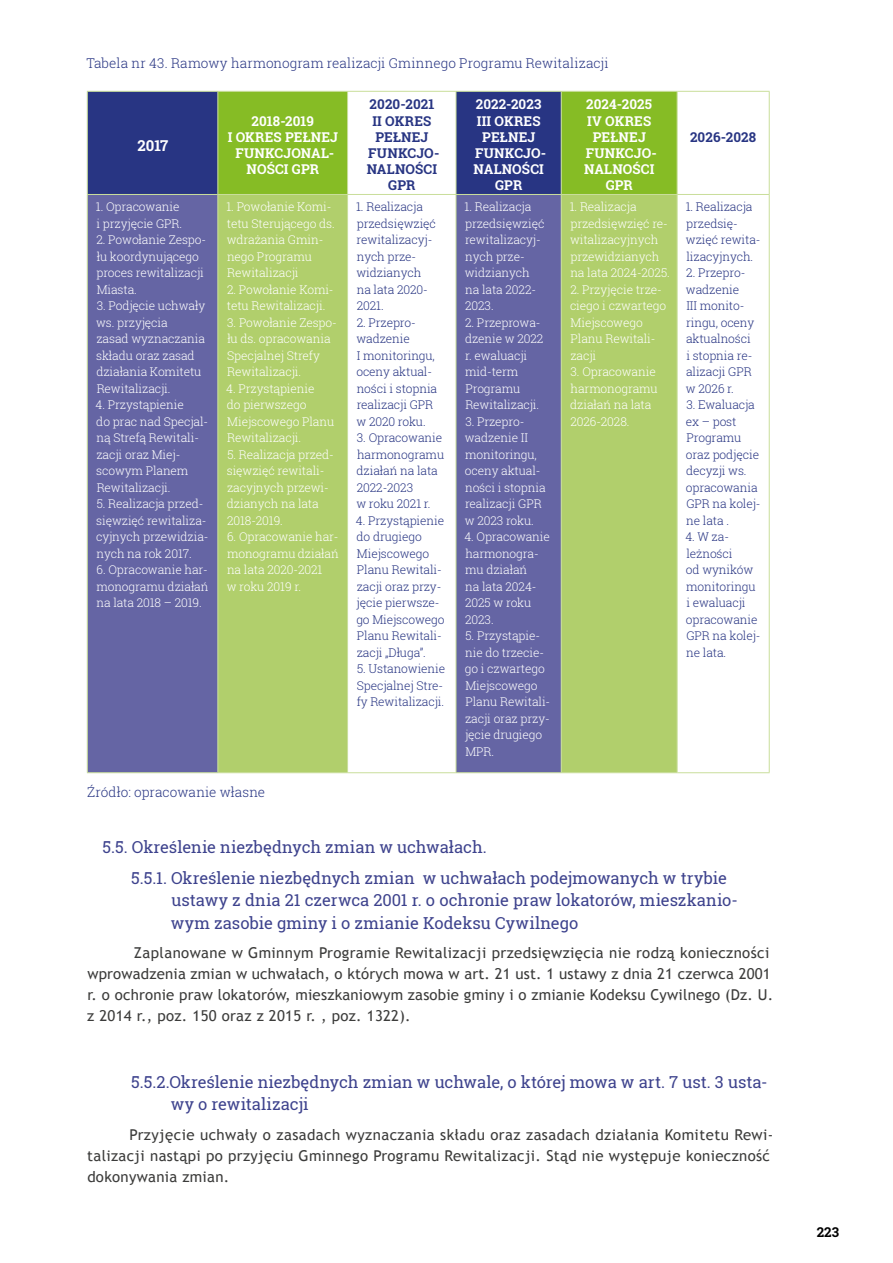
<style>
.page{position:relative;width:893px;height:1263px;background:#fff}
.page>*{position:absolute;margin:0;border:0;box-sizing:border-box;transform-origin:0 0}
.t1{font:16.5px/22.5px "Roboto Slab";letter-spacing:-.005em;color:#3d428d}
.t2{font:15px/21px "Trebuchet MS";letter-spacing:.02em;color:#3c3c3b}
.t3{font:700 15px "Roboto Slab";color:#fff}
.t4{font:700 13.5px/16.2px "Roboto Slab";letter-spacing:.01em;color:#fff;text-align:center}
.t5{font:300 13.5px "Roboto Slab";letter-spacing:.005em;color:#283583}
.t6{font:700 13.5px/16.2px "Roboto Slab";letter-spacing:.01em;color:#283583;text-align:center}
.t7{font:700 13.5px "Roboto Slab";color:#000}
.t8{font:300 12px/16.5px "Roboto Slab";letter-spacing:-.01em;color:#fff}
.t9{font:300 12px/16.5px "Roboto Slab";letter-spacing:-.01em;color:#283583}
</style>
<div class="page">
<div style="left:88px;top:92px;width:129px;height:102px;background:#283583"></div>
<svg style="left:218px;top:92px;width:459px;height:102px;fill:#86bc25"></svg>
<div style="left:88px;top:195px;width:129px;height:577px;background:#6565a4"></div>
<svg style="left:218px;top:195px;width:459px;height:577px;fill:#b1cf6c"></svg>
<hr style="left:87px;top:91px;width:131px;height:1px;background:#c9de9b">
<hr style="left:87px;top:92px;width:1px;height:102px;background:#c9de9b">
<hr style="left:218px;top:91px;width:130px;height:1px;background:#c9de9b">
<hr style="left:217px;top:92px;width:1px;height:102px;background:#c9de9b">
<hr style="left:348px;top:91px;width:108px;height:1px;background:#c9de9b">
<hr style="left:347px;top:92px;width:1px;height:102px;background:#c9de9b">
<hr style="left:456px;top:91px;width:105px;height:1px;background:#c9de9b">
<hr style="left:456px;top:92px;width:1px;height:102px;background:#c9de9b">
<hr style="left:561px;top:91px;width:116px;height:1px;background:#c9de9b">
<hr style="left:561px;top:92px;width:1px;height:102px;background:#c9de9b">
<hr style="left:677px;top:91px;width:93px;height:1px;background:#c9de9b">
<hr style="left:677px;top:92px;width:1px;height:102px;background:#c9de9b">
<hr style="left:769px;top:92px;width:1px;height:102px;background:#c9de9b">
<hr style="left:87px;top:194px;width:131px;height:1px;background:#c9de9b">
<hr style="left:87px;top:195px;width:1px;height:577px;background:#c9de9b">
<hr style="left:218px;top:194px;width:130px;height:1px;background:#c9de9b">
<hr style="left:217px;top:195px;width:1px;height:577px;background:#c9de9b">
<hr style="left:348px;top:194px;width:108px;height:1px;background:#c9de9b">
<hr style="left:347px;top:195px;width:1px;height:577px;background:#c9de9b">
<hr style="left:456px;top:194px;width:105px;height:1px;background:#c9de9b">
<hr style="left:456px;top:195px;width:1px;height:577px;background:#c9de9b">
<hr style="left:561px;top:194px;width:116px;height:1px;background:#c9de9b">
<hr style="left:561px;top:195px;width:1px;height:577px;background:#c9de9b">
<hr style="left:677px;top:194px;width:93px;height:1px;background:#c9de9b">
<hr style="left:677px;top:195px;width:1px;height:577px;background:#c9de9b">
<hr style="left:769px;top:195px;width:1px;height:577px;background:#c9de9b">
<hr style="left:87px;top:772px;width:131px;height:1px;background:#c9de9b">
<hr style="left:218px;top:772px;width:130px;height:1px;background:#c9de9b">
<hr style="left:348px;top:772px;width:108px;height:1px;background:#c9de9b">
<hr style="left:456px;top:772px;width:105px;height:1px;background:#c9de9b">
<hr style="left:561px;top:772px;width:116px;height:1px;background:#c9de9b">
<hr style="left:677px;top:772px;width:93px;height:1px;background:#c9de9b">
<p class="t5" style="left:87px;top:54px;width:523px">Tabela nr 43. Ramowy harmonogram realizacji Gminnego Programu Rewitalizacji</p>
<p class="t3" style="left:137px;top:135px;width:32px">2017</p>
<p class="t8" style="left:96px;top:198px;width:88px">1. Opracowanie i przyjęcie GPR.</p>
<p class="t8" style="left:96px;top:231px;width:111px">2. Powołanie Zespo&shy;łu koordynującego proces rewitalizacji<br>Miasta.</p>
<p class="t8" style="left:96px;top:297px;width:111px">3. Podjęcie uchwały ws. przyjęcia<br>zasad wyznaczania składu oraz zasad działania Komitetu<br>Rewitalizacji.</p>
<p class="t8" style="left:96px;top:396px;width:114px">4. Przystąpienie<br>do prac nad Specjal&shy;ną Strefą Rewitali&shy;zacji oraz Miej&shy;scowym Planem<br>Rewitalizacji.</p>
<p class="t8" style="left:96px;top:495px;width:114px">5. Realizacja przed&shy;sięwzięć rewitaliza&shy;cyjnych przewidzia&shy;nych na rok 2017.</p>
<p class="t8" style="left:96px;top:561px;width:114px;text-align:justify">6. Opracowanie har&shy;monogramu działań na lata 2018 – 2019.</p>
<p class="t4" style="left:228px;top:113px;width:112px">2018-2019<br>I OKRES PEŁNEJ<br>FUNKCJONAL-<br>NOŚCI GPR</p>
<p class="t8" style="left:227px;top:198px;width:110px">1. Powołanie Komi&shy;tetu Sterującego ds. wdrażania Gmin&shy;nego Programu<br>Rewitalizacji</p>
<p class="t8" style="left:227px;top:281px;width:108px">2. Powołanie Komi&shy;tetu Rewitalizacji.</p>
<p class="t8" style="left:227px;top:314px;width:111px">3. Powołanie Zespo&shy;łu ds. opracowania<br>Specjalnej Strefy<br>Rewitalizacji.</p>
<p class="t8" style="left:226px;top:380px;width:110px">4. Przystąpienie<br>do pierwszego<br>Miejscowego Planu<br>Rewitalizacji.</p>
<p class="t8" style="left:227px;top:446px;width:109px">5. Realizacja przed&shy;sięwzięć rewitali&shy;zacyjnych przewi&shy;dzianych na lata<br>2018-2019.</p>
<p class="t8" style="left:227px;top:528px;width:114px">6. Opracowanie har&shy;monogramu działań na lata 2020-2021<br>w roku 2019 r.</p>
<p class="t5" style="left:87px;top:782px;width:180px">Źródło: opracowanie własne</p>
<p class="t6" style="left:367px;top:96px;width:74px">2020-2021<br>II OKRES<br>PEŁNEJ<br>FUNKCJO-<br>NALNOŚCI<br>GPR</p>
<p class="t4" style="left:474px;top:96px;width:74px">2022-2023<br>III OKRES<br>PEŁNEJ<br>FUNKCJO-<br>NALNOŚCI<br>GPR</p>
<p class="t4" style="left:584px;top:96px;width:74px">2024-2025<br>IV OKRES<br>PEŁNEJ<br>FUNKCJO-<br>NALNOŚCI<br>GPR</p>
<p class="t9" style="left:356px;top:198px;width:81px">1. Realizacja przedsięwzięć rewitalizacyj&shy;nych prze&shy;widzianych na lata 2020-<br>2021.</p>
<p class="t9" style="left:356px;top:314px;width:82px">2. Przepro&shy;wadzenie<br>I monitoringu, oceny aktual&shy;ności i stopnia realizacji GPR w 2020 roku.</p>
<p class="t9" style="left:356px;top:429px;width:89px">3. Opracowanie harmonogramu działań na lata<br>2022-2023<br>w roku 2021 r.</p>
<p class="t9" style="left:356px;top:512px;width:90px">4. Przystąpienie do drugiego<br>Miejscowego<br>Planu Rewitali&shy;zacji oraz przy&shy;jęcie pierwsze&shy;go Miejscowego<br>Planu Rewitali&shy;zacji „Długa”.</p>
<p class="t9" style="left:357px;top:660px;width:90px">5. Ustanowienie<br>Specjalnej Stre&shy;fy Rewitalizacji.</p>
<p class="t8" style="left:465px;top:198px;width:81px">1. Realizacja przedsięwzięć rewitalizacyj&shy;nych prze&shy;widzianych na lata 2022-<br>2023.</p>
<p class="t8" style="left:465px;top:314px;width:80px">2. Przeprowa&shy;dzenie w 2022 r. ewaluacji mid-term<br>Programu<br>Rewitalizacji.</p>
<p class="t8" style="left:465px;top:413px;width:82px">3. Przepro&shy;wadzenie II monitoringu, oceny aktual&shy;ności i stopnia realizacji GPR w 2023 roku.</p>
<p class="t8" style="left:464px;top:528px;width:87px">4. Opracowanie harmonogra&shy;mu działań<br>na lata 2024-<br>2025 w roku<br>2023.</p>
<p class="t8" style="left:465px;top:627px;width:87px">5. Przystąpie&shy;nie do trzecie&shy;go i czwartego<br>Miejscowego<br>Planu Rewitali&shy;zacji oraz przy&shy;jęcie drugiego<br>MPR.</p>
<p class="t8" style="left:570px;top:198px;width:102px">1. Realizacja przedsięwzięć re&shy;witalizacyjnych przewidzianych na lata 2024-2025.</p>
<p class="t8" style="left:570px;top:281px;width:98px">2. Przyjęcie trze&shy;ciego i czwartego<br>Miejscowego<br>Planu Rewitali&shy;zacji</p>
<p class="t8" style="left:570px;top:363px;width:89px">3. Opracowanie harmonogramu działań na lata<br>2026-2028.</p>
<p class="t6" style="left:690px;top:129px;width:68px">2026-2028</p>
<p class="t9" style="left:686px;top:198px;width:76px">1. Realizacja przedsię&shy;wzięć rewita&shy;lizacyjnych.</p>
<p class="t9" style="left:686px;top:264px;width:70px">2. Przepro&shy;wadzenie<br>III monito&shy;ringu, oceny aktualności i stopnia re&shy;alizacji GPR w 2026 r.</p>
<p class="t9" style="left:686px;top:396px;width:76px">3. Ewaluacja ex – post<br>Programu oraz podjęcie decyzji ws. opracowania<br>GPR na kolej&shy;ne lata .</p>
<p class="t9" style="left:685px;top:528px;width:77px">4. W za&shy;leżności<br>od wyników monitoringu i ewaluacji opracowanie<br>GPR na kolej&shy;ne lata.</p>
<h1 class="t1" style="left:131px;top:831px;width:597px;line-height:31px;text-indent:-28px">5.5. Określenie niezbędnych zmian w uchwałach.<br>5.5.1. Określenie niezbędnych zmian w uchwałach podejmowanych w trybie</h1>
<h1 class="t1" style="left:171px;top:889px;width:569px">ustawy z dnia 21 czerwca 2001 r. o ochronie praw lokatorów, mieszkanio&shy;wym zasobie gminy i o zmianie Kodeksu Cywilnego</h1>
<p class="t2" style="left:87px;top:943px;width:688px;text-indent:47px">Zaplanowane w Gminnym Programie Rewitalizacji przedsięwzięcia nie rodzą konieczności wprowadzenia zmian w uchwałach, o których mowa w art. 21 ust. 1 ustawy z dnia 21 czerwca 2001 r. o ochronie praw lokatorów, mieszkaniowym zasobie gminy i o zmianie Kodeksu Cywilnego (Dz. U. z 2014 r., poz. 150 oraz z 2015 r. , poz. 1322).</p>
<h1 class="t1" style="left:171px;top:1070px;width:598px;text-indent:-40px">5.5.2.Określenie niezbędnych zmian w uchwale, o której mowa w art. 7 ust. 3 usta&shy;wy o rewitalizacji</h1>
<p class="t2" style="left:87px;top:1124px;width:688px;text-indent:42px">Przyjęcie uchwały o zasadach wyznaczania składu oraz zasadach działania Komitetu Rewi&shy;talizacji nastąpi po przyjęciu Gminnego Programu Rewitalizacji. Stąd nie występuje konieczność dokonywania zmian.</p>
<p class="t7" style="left:817px;top:1222px;width:24px">223</p>
</div>
